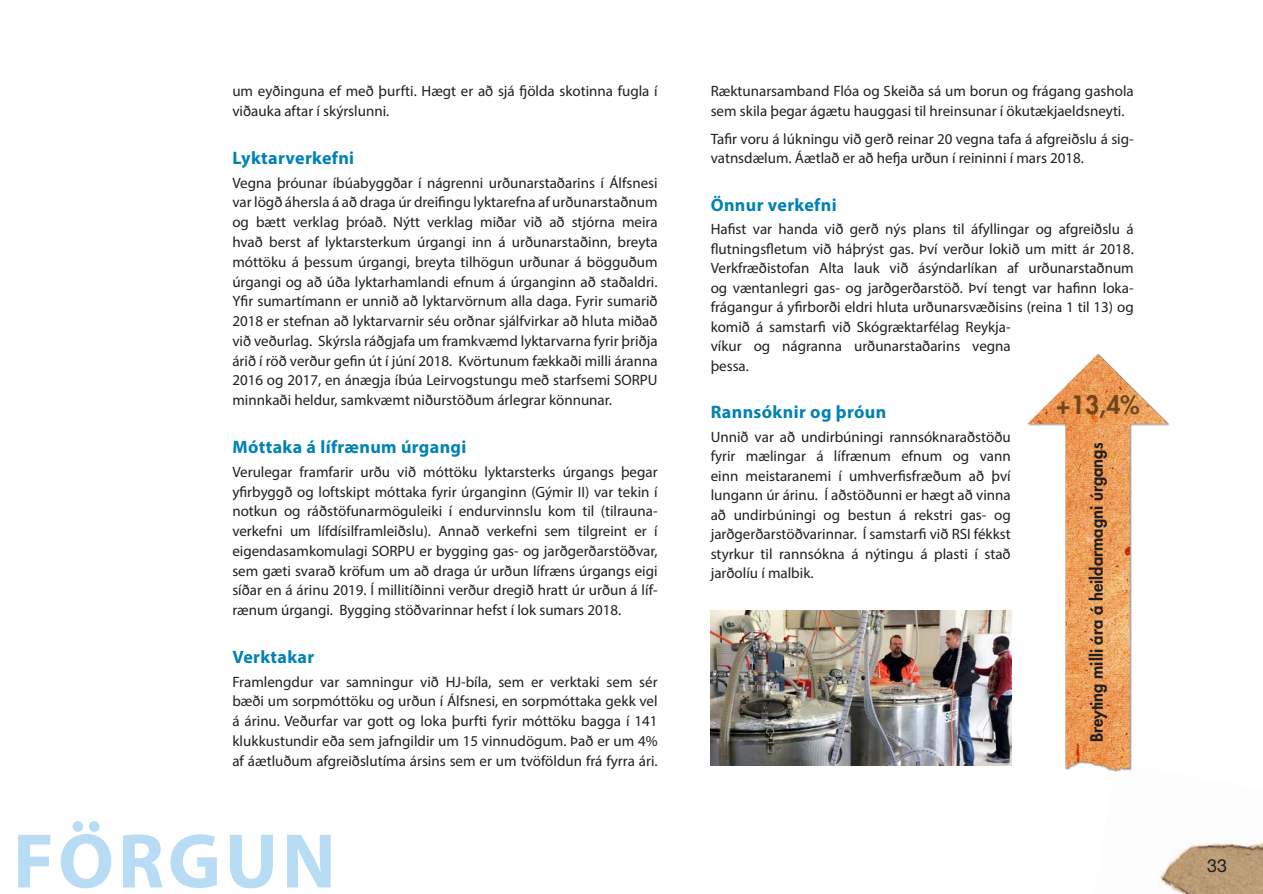
<style>
.page{position:relative;width:1263px;height:894px;background:#fff}
.page>*{position:absolute;margin:0;border:0;box-sizing:border-box;transform-origin:0 0}
.t1{font:700 78px "Myriad Pro";letter-spacing:.05em;color:#b7dcf4}
.t2{font:800 24.6px "Futura";color:#71461b}
.t3{font:700 18px "Myriad Pro";letter-spacing:.02em;color:#0082b4}
.t4{font:18px "Helvetica Neue";color:#231f20}
.t5{font:800 16.5px "Futura";color:#231f20}
.t6{font:15px/19.8px "Myriad Pro";color:#231f20}
</style>
<div class="page">
<img style="left:1160px;top:843px;width:103px;height:50px">
<img style="left:984px;top:354px;width:186px;height:418px">
<img style="left:711px;top:610px;width:300px;height:155px">
<p class="t6" style="left:232px;top:81px;width:427px">um eyðinguna ef með þurfti. Hægt er að sjá fjölda skotinna fugla í viðauka aftar í skýrslunni.</p>
<p class="t3" style="left:232px;top:146px;width:123px">Lyktarverkefni</p>
<p class="t6" style="left:232px;top:172px;width:427px;text-align:justify">Vegna þróunar íbúabyggðar í nágrenni urðunarstaðarins í Álfsnesi var lögð áhersla á að draga úr dreifingu lyktarefna af urðunarstaðnum og bætt verklag þróað. Nýtt verklag miðar við að stjórna meira hvað berst af lyktarsterkum úrgangi inn á urðunarstaðinn, breyta móttöku á þessum úrgangi, breyta tilhögun urðunar á bögguðum úrgangi og að úða lyktarhamlandi efnum á úrganginn að staðaldri.<br>Yfir sumartímann er unnið að lyktarvörnum alla daga. Fyrir sumarið 2018 er stefnan að lyktarvarnir séu orðnar sjálfvirkar að hluta miðað við veðurlag. Skýrsla ráðgjafa um framkvæmd lyktarvarna fyrir þriðja árið í röð verður gefin út í júní 2018. Kvörtunum fækkaði milli áranna 2016 og 2017, en ánægja íbúa Leirvogstungu með starfsemi SORPU minnkaði heldur, samkvæmt niðurstöðum árlegrar könnunar.</p>
<p class="t3" style="left:232px;top:435px;width:236px">Móttaka á lífrænum úrgangi</p>
<p class="t6" style="left:232px;top:461px;width:427px;text-align:justify">Verulegar framfarir urðu við móttöku lyktarsterks úrgangs þegar yfirbyggð og loftskipt móttaka fyrir úrganginn (Gýmir II) var tekin í notkun og ráðstöfunarmöguleiki í endurvinnslu kom til (tilrauna&shy;verkefni um lífdísilframleiðslu). Annað verkefni sem tilgreint er í eigendasamkomulagi SORPU er bygging gas- og jarðgerðarstöðvar, sem gæti svarað kröfum um að draga úr urðun lífræns úrgangs eigi síðar en á árinu 2019. Í millitíðinni verður dregið hratt úr urðun á líf&shy;rænum úrgangi. Bygging stöðvarinnar hefst í lok sumars 2018.</p>
<p class="t3" style="left:232px;top:644px;width:83px">Verktakar</p>
<p class="t6" style="left:232px;top:671px;width:427px;text-align:justify">Framlengdur var samningur við HJ-bíla, sem er verktaki sem sér bæði um sorpmóttöku og urðun í Álfsnesi, en sorpmóttaka gekk vel á árinu. Veðurfar var gott og loka þurfti fyrir móttöku bagga í 141 klukkustundir eða sem jafngildir um 15 vinnudögum. Það er um 4% af áætluðum afgreiðslutíma ársins sem er um tvöföldun frá fyrra ári.</p>
<h1 class="t1" style="left:13px;top:810px;width:324px">FÖRGUN</h1>
<p class="t6" style="left:711px;top:81px;width:425px">Ræktunarsamband Flóa og Skeiða sá um borun og frágang gashola sem skila þegar ágætu hauggasi til hreinsunar í ökutækjaeldsneyti.</p>
<p class="t6" style="left:711px;top:129px;width:425px">Tafir voru á lúkningu við gerð reinar 20 vegna tafa á afgreiðslu á sig&shy;vatnsdælum. Áætlað er að hefja urðun í reininni í mars 2018.</p>
<p class="t3" style="left:711px;top:193px;width:127px">Önnur verkefni</p>
<p class="t6" style="left:711px;top:219px;width:425px">Hafist var handa við gerð nýs plans til áfyllingar og afgreiðslu á flutningsfletum við háþrýst gas. Því verður lokið um mitt ár 2018.<br>Verkfræðistofan Alta lauk við ásýndarlíkan af urðunarstaðnum og væntanlegri gas- og jarðgerðarstöð. Því tengt var hafinn loka&shy;frágangur á yfirborði eldri hluta urðunarsvæðisins (reina 1 til 13) og komið á samstarfi við Skógræktarfélag Reykja-<br>víkur og nágranna urðunarstaðarins vegna<br>þessa.</p>
<p class="t3" style="left:711px;top:400px;width:177px">Rannsóknir og þróun</p>
<p class="t6" style="left:711px;top:427px;width:302px;text-align:justify">Unnið var að undirbúningi rannsóknaraðstöðu fyrir mælingar á lífrænum efnum og vann einn meistaranemi í umhverfisfræðum að því lungann úr árinu. Í aðstöðunni er hægt að vinna að undirbúningi og bestun á rekstri gas- og jarðgerðarstöðvarinnar. Í samstarfi við RSI fékkst styrkur til rannsókna á nýtingu á plasti í stað jarðolíu í malbik.</p>
<h2 class="t2" style="left:1056px;top:390px;width:84px">+13,4%</h2>
<p class="t5" style="left:1086px;top:742px;width:301px;rotate:-90deg">Breyting milli ára á heildarmagni úrgangs</p>
<p class="t4" style="left:1207px;top:854px;width:22px">33</p>
</div>
